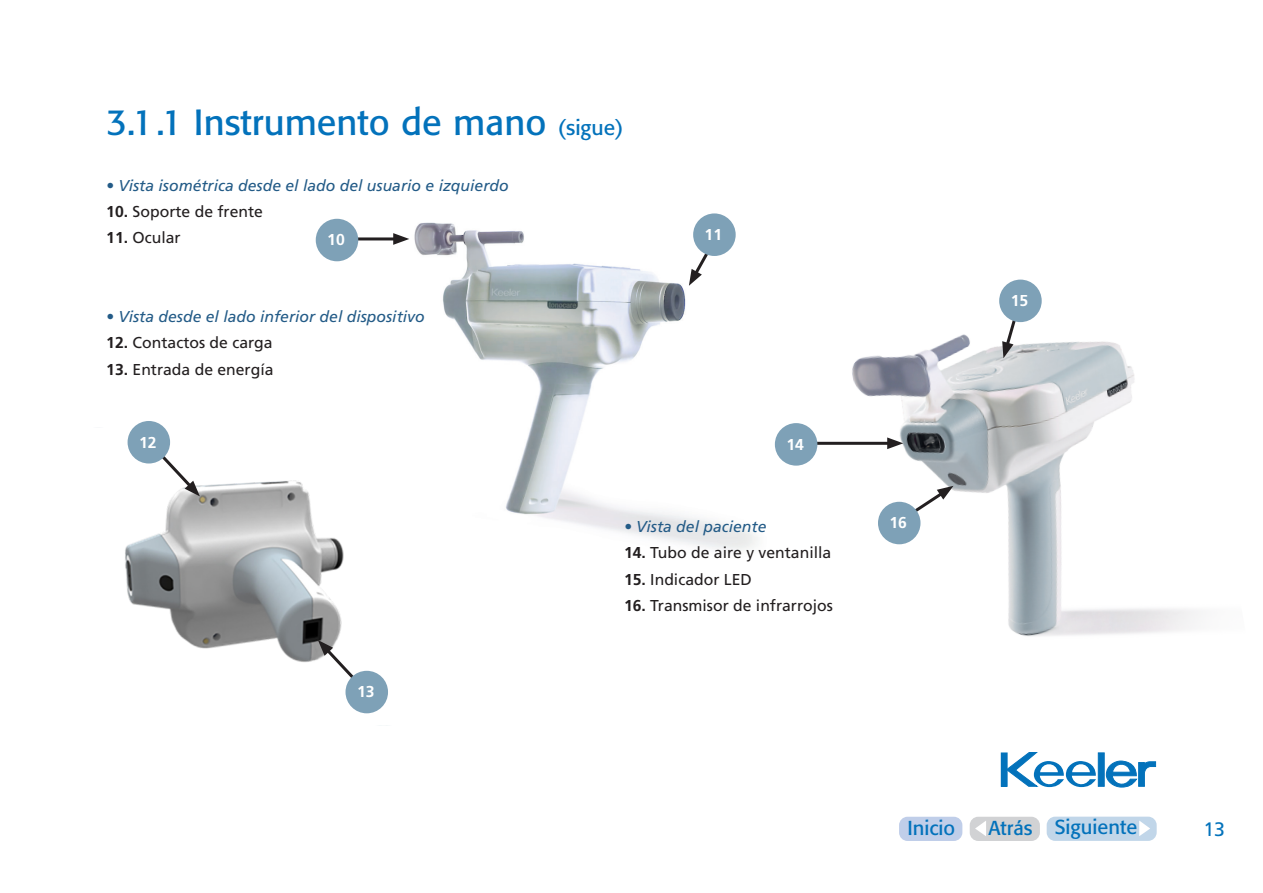
<style>
.page{position:relative;width:1263px;height:893px;background:#fff}
.page>*{position:absolute;margin:0;border:0;box-sizing:border-box;transform-origin:0 0}
.new_text{font:36px "Formata BQ";color:#0372bb}
.t1{font:19.95px "Formata BQ";color:#0372bb}
.t2{font:19.5px "Frutiger";color:#0372bb}
.t3{font:15.75px "Frutiger";color:#231f20}
.t4{font:italic 15.75px "Frutiger";color:#235b87}
.t5{font:700 15.75px "Frutiger";color:#fff}
.s1{font-size:21px}
.s2{font-weight:700}
</style>
<div class="page">
<div style="left:1001px;top:753px;width:6px;height:33px;background:#0372bb"></div>
<svg style="left:1006px;top:752px;width:90px;height:36px"></svg>
<svg style="left:1098px;top:753px;width:6px;height:33px"></svg>
<svg style="left:1106px;top:761px;width:50px;height:27px"></svg>
<div style="left:1047px;top:817px;width:110px;height:24px;background:#c1d6e9;border-radius:9px"></div>
<svg style="left:1139px;top:821px;width:11px;height:15px"></svg>
<div style="left:899px;top:817px;width:63px;height:24px;background:#c0cee9;border-radius:9px"></div>
<div style="left:970px;top:817px;width:70px;height:24px;background:#d1d2d4;border-radius:9px"></div>
<svg style="left:975px;top:821px;width:11px;height:15px"></svg>
<img style="left:414px;top:222px;width:368px;height:328px">
<hr style="left:354px;top:237px;width:45px;height:3px;background:#231f20">
<svg style="left:393px;top:233px;width:16px;height:12px"></svg>
<div style="left:316px;top:219px;width:42px;height:42px;background:#7ea1b7;border-radius:50%"></div>
<svg style="left:689px;top:246px;width:24px;height:40px"></svg>
<div style="left:693px;top:213px;width:43px;height:43px;background:#7ea1b7;border-radius:50%"></div>
<img style="left:782px;top:279px;width:417px;height:358px">
<svg style="left:1002px;top:312px;width:18px;height:46px"></svg>
<div style="left:999px;top:280px;width:43px;height:42px;background:#7ea1b7;border-radius:50%"></div>
<svg style="left:906px;top:486px;width:47px;height:33px"></svg>
<hr style="left:813px;top:442px;width:80px;height:3px;background:#231f20">
<svg style="left:887px;top:437px;width:16px;height:12px"></svg>
<div style="left:775px;top:423px;width:42px;height:43px;background:#7ea1b7;border-radius:50%"></div>
<div style="left:878px;top:502px;width:42px;height:42px;background:#7ea1b7;border-radius:50%"></div>
<img style="left:125px;top:427px;width:263px;height:287px">
<svg style="left:318px;top:640px;width:49px;height:52px"></svg>
<div style="left:345px;top:671px;width:43px;height:42px;background:#7ea1b7;border-radius:50%"></div>
<svg style="left:151px;top:444px;width:49px;height:52px"></svg>
<div style="left:128px;top:421px;width:42px;height:42px;background:#7ea1b7;border-radius:50%"></div>
<p class="new_text" style="left:106px;top:100px;width:519px">3.1.1 Instrumento de mano <span class="s1">(sigue)</span></p>
<p class="t4" style="left:106px;top:176px;width:404px">• Vista isométrica desde el lado del usuario e izquierdo</p>
<p class="t3" style="left:106px;top:202px;width:158px"><span class="s2">10.</span> Soporte de frente</p>
<p class="t3" style="left:106px;top:229px;width:76px"><span class="s2">11.</span> Ocular</p>
<p class="t5" style="left:327px;top:231px;width:19px">10</p>
<p class="t5" style="left:705px;top:225px;width:19px">11</p>
<p class="t4" style="left:106px;top:307px;width:320px">• Vista desde el lado inferior del dispositivo</p>
<p class="t3" style="left:106px;top:334px;width:168px"><span class="s2">12.</span> Contactos de carga</p>
<p class="t3" style="left:106px;top:360px;width:169px"><span class="s2">13.</span> Entrada de energía</p>
<p class="t5" style="left:139px;top:433px;width:19px">12</p>
<p class="t5" style="left:357px;top:683px;width:19px">13</p>
<p class="t5" style="left:786px;top:435px;width:19px">14</p>
<p class="t4" style="left:624px;top:517px;width:144px">• Vista del paciente</p>
<p class="t3" style="left:624px;top:544px;width:209px"><span class="s2">14.</span> Tubo de aire y ventanilla</p>
<p class="t3" style="left:624px;top:570px;width:129px"><span class="s2">15.</span> Indicador LED</p>
<p class="t3" style="left:624px;top:596px;width:210px"><span class="s2">16.</span> Transmisor de infrarrojos</p>
<p class="t5" style="left:889px;top:514px;width:19px">16</p>
<p class="t5" style="left:1011px;top:291px;width:19px">15</p>
<p class="t1" style="left:907px;top:816px;width:49px">Inicio</p>
<p class="t1" style="left:988px;top:815px;width:150px">Atrás Siguiente</p>
<p class="t2" style="left:1203px;top:818px;width:23px">13</p>
</div>
